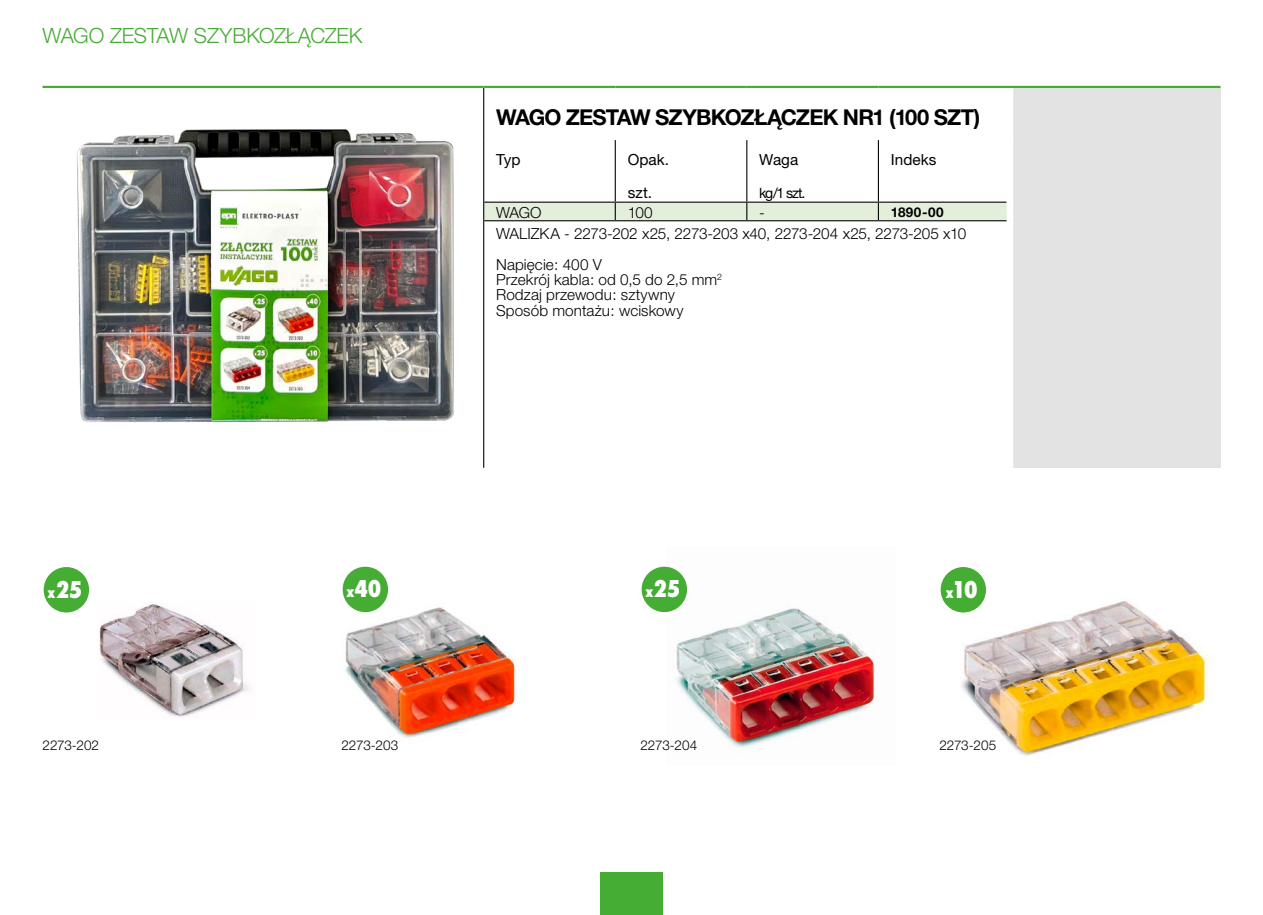
<style>
.page{position:relative;width:1263px;height:915px;background:#fff}
.page>*{position:absolute;margin:0;border:0;box-sizing:border-box;transform-origin:0 0}
.t1{font:800 condensed 22.5px "Futura";letter-spacing:-.02em;color:#fff}
.Normalny{font:700 21.9px "Helvetica Neue CE";letter-spacing:-.035em;color:#000}
.t2{font:300 21px "Helvetica Neue CE";letter-spacing:-.015em;color:#45ac34}
.Normalny-2{font:300 15.3px "Helvetica Neue CE";letter-spacing:.005em;color:#000}
.t3{font:15.3px "Helvetica Neue CE";letter-spacing:.005em;color:#000}
.t4{font:14.25px "Helvetica Neue CE";color:#000}
.t5{font:300 13.5px "Helvetica Neue CE";letter-spacing:-.005em;color:#000}
.INDEX-P{font:700 13.5px "Helvetica Neue CE";letter-spacing:.035em;color:#000}
.s1{font-size:14.55px}
</style>
<div class="page">
<div style="left:600px;top:872px;width:63px;height:42px;background:#45ac34"></div>
<div style="left:1010px;top:87px;width:210px;height:380px;background:#e3e3e3"></div>
<div style="left:1007px;top:221px;width:6px;height:246px;background:#fff"></div>
<hr style="left:483px;top:88px;width:1px;height:52px;background:#000">
<svg style="left:483px;top:140px;width:524px;height:81px"></svg>
<hr style="left:483px;top:221px;width:1px;height:246px;background:#000">
<div style="left:1007px;top:88px;width:6px;height:52px;background:#fff"></div>
<hr style="left:615px;top:140px;width:1px;height:61px;background:#000">
<hr style="left:746px;top:140px;width:1px;height:61px;background:#000">
<hr style="left:878px;top:140px;width:1px;height:61px;background:#000">
<hr style="left:484px;top:201px;width:131px;height:2px;background:#000">
<hr style="left:615px;top:201px;width:132px;height:2px;background:#000">
<hr style="left:747px;top:201px;width:131px;height:2px;background:#000">
<hr style="left:878px;top:201px;width:129px;height:2px;background:#000">
<hr style="left:484px;top:220px;width:131px;height:1px;background:#000">
<hr style="left:615px;top:220px;width:132px;height:1px;background:#000">
<hr style="left:747px;top:220px;width:131px;height:1px;background:#000">
<hr style="left:878px;top:220px;width:129px;height:1px;background:#000">
<div style="left:1007px;top:140px;width:6px;height:62px;background:#fff"></div>
<div style="left:1007px;top:202px;width:6px;height:19px;background:#fff"></div>
<hr style="left:43px;top:86px;width:441px;height:2px;background:#45ac34">
<hr style="left:484px;top:86px;width:131px;height:2px;background:#45ac34">
<hr style="left:615px;top:86px;width:132px;height:2px;background:#45ac34">
<hr style="left:747px;top:86px;width:131px;height:2px;background:#45ac34">
<hr style="left:878px;top:86px;width:132px;height:2px;background:#45ac34">
<hr style="left:1010px;top:86px;width:210px;height:2px;background:#45ac34">
<img style="left:77px;top:129px;width:377px;height:293px">
<img style="left:99px;top:603px;width:151px;height:114px">
<img style="left:345px;top:607px;width:171px;height:133px">
<img style="left:673px;top:607px;width:202px;height:141px">
<img style="left:961px;top:598px;width:249px;height:161px">
<div style="left:43px;top:566px;width:47px;height:47px;background:#45ac34;border-radius:50%"></div>
<div style="left:43px;top:565px;width:47px;height:48px;border:1px solid #fff;border-radius:50%"></div>
<div style="left:342px;top:566px;width:47px;height:46px;background:#45ac34;border-radius:50%"></div>
<div style="left:341px;top:565px;width:48px;height:48px;border:1px solid #fff;border-radius:50%"></div>
<div style="left:641px;top:566px;width:47px;height:46px;background:#45ac34;border-radius:50%"></div>
<div style="left:640px;top:565px;width:48px;height:48px;border:1px solid #fff;border-radius:50%"></div>
<div style="left:940px;top:566px;width:46px;height:47px;background:#45ac34;border-radius:50%"></div>
<div style="left:939px;top:565px;width:48px;height:48px;border:1px solid #fff;border-radius:50%"></div>
<p class="t2" style="left:43px;top:22px;width:321px">WAGO ZESTAW SZYBKOZŁĄCZEK</p>
<p class="Normalny" style="left:496px;top:104px;width:486px">WAGO ZESTAW SZYBKOZŁĄCZEK NR1 (100 SZT)</p>
<p class="t3" style="left:496px;top:150px;width:26px">Typ</p>
<p class="t3" style="left:628px;top:150px;width:43px">Opak.</p>
<p class="t3" style="left:628px;top:184px;width:26px">szt.</p>
<p class="t3" style="left:759px;top:150px;width:41px">Waga</p>
<p class="t4" style="left:759px;top:185px;width:48px">kg/1 szt.</p>
<p class="t3" style="left:891px;top:150px;width:47px">Indeks</p>
<p class="Normalny-2" style="left:496px;top:203px;width:47px">WAGO</p>
<p class="Normalny-2" style="left:628px;top:203px;width:26px">100</p>
<p class="Normalny-2" style="left:759px;top:203px;width:7px">-</p>
<p class="INDEX-P" style="left:891px;top:203px;width:54px">1890-00</p>
<p class="Normalny-2" style="left:496px;top:224px;width:472px">WALIZKA - 2273-202 x25, 2273-203 x40, 2273-204 x25, 2273-205 x10</p>
<p class="Normalny-2" style="left:496px;top:255px;width:107px">Napięcie: 400 V</p>
<p class="Normalny-2" style="left:496px;top:270px;width:228px">Przekrój kabla: od 0,5 do 2,5 mm<sup>2</sup></p>
<p class="Normalny-2" style="left:496px;top:285px;width:180px">Rodzaj przewodu: sztywny</p>
<p class="Normalny-2" style="left:496px;top:301px;width:189px">Sposób montażu: wciskowy</p>
<p class="t1" style="left:48px;top:574px;width:36px"><span class="s1">x</span>25</p>
<p class="t1" style="left:346px;top:573px;width:37px"><span class="s1">x</span>40</p>
<p class="t1" style="left:645px;top:573px;width:36px"><span class="s1">x</span>25</p>
<p class="t1" style="left:946px;top:574px;width:33px"><span class="s1">x</span>10</p>
<p class="t5" style="left:43px;top:736px;width:58px">2273-202</p>
<p class="t5" style="left:341px;top:736px;width:58px">2273-203</p>
<p class="t5" style="left:640px;top:736px;width:58px">2273-204</p>
<p class="t5" style="left:939px;top:736px;width:58px">2273-205</p>
</div>
